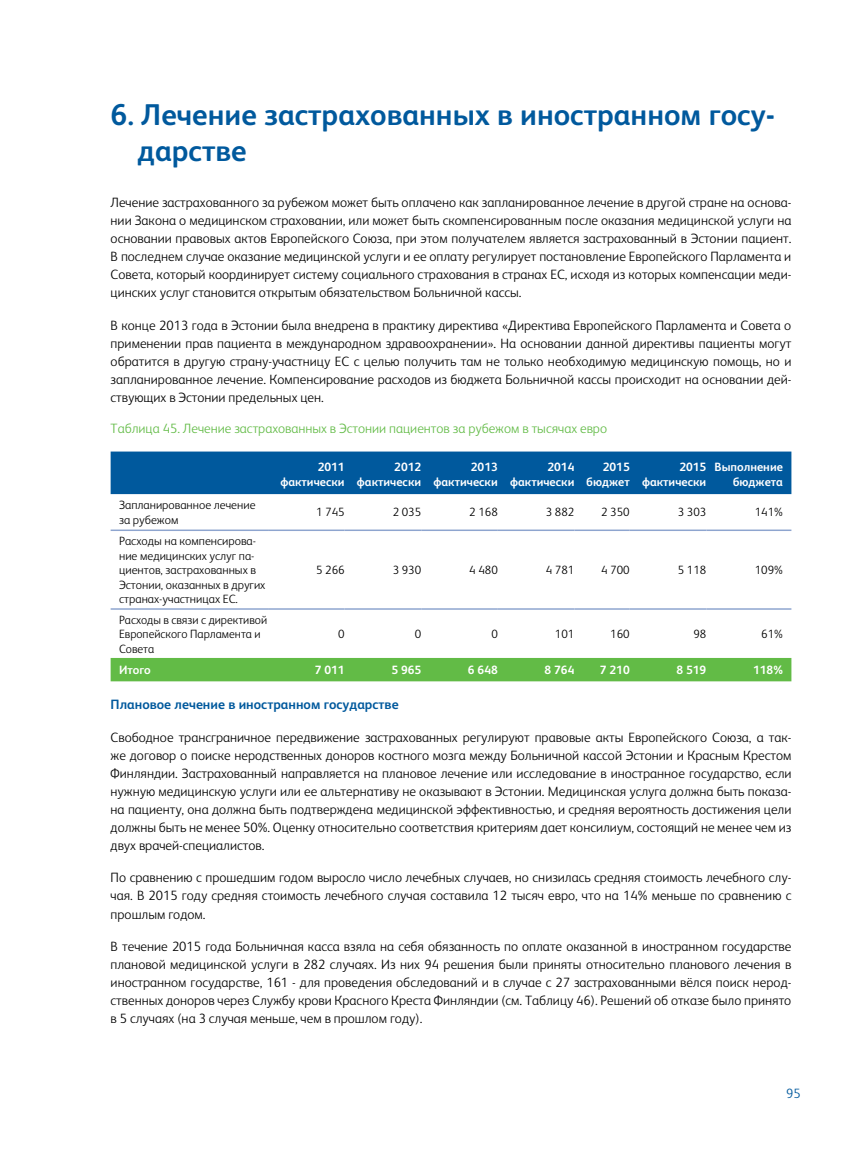
<style>
.page{position:relative;width:851px;height:1149px;background:#fff}
.page>*{position:absolute;margin:0;border:0;box-sizing:border-box;transform-origin:0 0}
.t1{font:700 30px/36px "FS Albert Pro";color:#00599d}
.t2{font:300 13.5px/18px "FS Albert Pro";color:#000;text-align:justify}
.t3{font:300 13.5px "FS Albert Pro";color:#62bb46}
.t4{font:700 13.5px "FS Albert Pro";color:#00599d}
.t5{font:300 13.5px "FS Albert Pro";color:#00599d}
.t6{font:300 12px/14.4px "FS Albert Pro";color:#000}
.t7{font:700 12px/14.4px "FS Albert Pro";color:#fff;text-align:right}
</style>
<div class="page">
<div style="left:111px;top:451px;width:680px;height:43px;background:#00599d"></div>
<div style="left:111px;top:658px;width:680px;height:23px;background:#62bb46"></div>
<hr style="left:111px;top:529px;width:157px;height:2px;background:#8ea5cf">
<hr style="left:268px;top:529px;width:76px;height:2px;background:#8ea5cf">
<hr style="left:344px;top:529px;width:77px;height:2px;background:#8ea5cf">
<hr style="left:421px;top:529px;width:76px;height:2px;background:#8ea5cf">
<hr style="left:497px;top:529px;width:77px;height:2px;background:#8ea5cf">
<hr style="left:574px;top:529px;width:55px;height:2px;background:#8ea5cf">
<hr style="left:629px;top:529px;width:77px;height:2px;background:#8ea5cf">
<hr style="left:706px;top:529px;width:85px;height:2px;background:#8ea5cf">
<hr style="left:111px;top:608px;width:157px;height:1px;background:#8ea5cf">
<hr style="left:268px;top:608px;width:76px;height:1px;background:#8ea5cf">
<hr style="left:344px;top:608px;width:77px;height:1px;background:#8ea5cf">
<hr style="left:421px;top:608px;width:76px;height:1px;background:#8ea5cf">
<hr style="left:497px;top:608px;width:77px;height:1px;background:#8ea5cf">
<hr style="left:574px;top:608px;width:55px;height:1px;background:#8ea5cf">
<hr style="left:629px;top:608px;width:77px;height:1px;background:#8ea5cf">
<hr style="left:706px;top:608px;width:85px;height:1px;background:#8ea5cf">
<h1 class="t1" style="left:138px;top:95px;width:638px;text-indent:-27px">6. Лечение застрахованных в иностранном госу&shy;дарстве</h1>
<p class="t2" style="left:111px;top:192px;width:682px">Лечение застрахованного за рубежом может быть оплачено как запланированное лечение в другой стране на основа&shy;нии Закона о медицинском страховании, или может быть скомпенсированным после оказания медицинской услуги на основании правовых актов Европейского Союза, при этом получателем является застрахованный в Эстонии пациент.<br>В последнем случае оказание медицинской услуги и ее оплату регулирует постановление Европейского Парламента и Совета, который координирует систему социального страхования в странах ЕС, исходя из которых компенсации меди&shy;цинских услуг становится открытым обязательством Больничной кассы.</p>
<p class="t2" style="left:111px;top:315px;width:682px">В конце 2013 года в Эстонии была внедрена в практику директива «Директива Европейского Парламента и Совета о применении прав пациента в международном здравоохранении». На основании данной директивы пациенты могут обратится в другую страну-участницу ЕС с целью получить там не только необходимую медицинскую помощь, но и запланированное лечение. Компенсирование расходов из бюджета Больничной кассы происходит на основании дей&shy;ствующих в Эстонии предельных цен.</p>
<p class="t3" style="left:111px;top:418px;width:498px">Таблица 45. Лечение застрахованных в Эстонии пациентов за рубежом в тысячах евро</p>
<p class="t7" style="left:280px;top:459px;width:66px">2011 фактически</p>
<p class="t7" style="left:357px;top:459px;width:66px">2012 фактически</p>
<p class="t7" style="left:433px;top:459px;width:66px">2013 фактически</p>
<p class="t7" style="left:510px;top:459px;width:66px">2014 фактически</p>
<p class="t7" style="left:586px;top:459px;width:45px">2015 бюджет</p>
<p class="t7" style="left:642px;top:459px;width:66px">2015 фактически</p>
<p class="t7" style="left:714px;top:459px;width:70px">Выполнение бюджета</p>
<p class="t6" style="left:119px;top:497px;width:138px">Запланированное лечение за рубежом</p>
<p class="t6" style="left:316px;top:504px;width:30px">1 745</p>
<p class="t6" style="left:392px;top:504px;width:30px">2 035</p>
<p class="t6" style="left:469px;top:504px;width:30px">2 168</p>
<p class="t6" style="left:545px;top:504px;width:30px">3 882</p>
<p class="t6" style="left:601px;top:504px;width:30px">2 350</p>
<p class="t6" style="left:677px;top:504px;width:30px">3 303</p>
<p class="t6" style="left:754px;top:504px;width:30px">141%</p>
<p class="t6" style="left:119px;top:533px;width:148px">Расходы на компенсирова&shy;ние медицинских услуг па&shy;циентов, застрахованных в<br>Эстонии, оказанных в других странах-участницах ЕС.</p>
<p class="t6" style="left:316px;top:562px;width:30px">5 266</p>
<p class="t6" style="left:392px;top:562px;width:30px">3 930</p>
<p class="t6" style="left:469px;top:562px;width:30px">4 480</p>
<p class="t6" style="left:545px;top:562px;width:30px">4 781</p>
<p class="t6" style="left:601px;top:562px;width:30px">4 700</p>
<p class="t6" style="left:677px;top:562px;width:30px">5 118</p>
<p class="t6" style="left:754px;top:562px;width:30px">109%</p>
<p class="t6" style="left:119px;top:611px;width:149px">Расходы в связи с директивой<br>Европейского Парламента и<br>Совета</p>
<p class="t6" style="left:338px;top:626px;width:8px">0</p>
<p class="t6" style="left:414px;top:626px;width:8px">0</p>
<p class="t6" style="left:491px;top:626px;width:8px">0</p>
<p class="t6" style="left:555px;top:626px;width:21px">101</p>
<p class="t6" style="left:610px;top:626px;width:21px">160</p>
<p class="t6" style="left:693px;top:626px;width:14px">98</p>
<p class="t6" style="left:761px;top:626px;width:23px">61%</p>
<p class="t7" style="left:119px;top:662px;width:33px">Итого</p>
<p class="t7" style="left:315px;top:662px;width:31px">7 011</p>
<p class="t7" style="left:391px;top:662px;width:31px">5 965</p>
<p class="t7" style="left:468px;top:662px;width:31px">6 648</p>
<p class="t7" style="left:544px;top:662px;width:31px">8 764</p>
<p class="t7" style="left:599px;top:662px;width:31px">7 210</p>
<p class="t7" style="left:676px;top:662px;width:31px">8 519</p>
<p class="t7" style="left:753px;top:662px;width:31px">118%</p>
<p class="t4" style="left:111px;top:694px;width:289px">Плановое лечение в иностранном государстве</p>
<p class="t2" style="left:111px;top:726px;width:682px">Свободное трансграничное передвижение застрахованных регулируют правовые акты Европейского Союза, а так&shy;же договор о поиске неродственных доноров костного мозга между Больничной кассой Эстонии и Красным Крестом Финляндии. Застрахованный направляется на плановое лечение или исследование в иностранное государство, если нужную медицинскую услуги или ее альтернативу не оказывают в Эстонии. Медицинская услуга должна быть показа&shy;на пациенту, она должна быть подтверждена медицинской эффективностью, и средняя вероятность достижения цели должны быть не менее 50%. Оценку относительно соответствия критериям дает консилиум, состоящий не менее чем из двух врачей-специалистов.</p>
<p class="t2" style="left:111px;top:867px;width:682px">По сравнению с прошедшим годом выросло число лечебных случаев, но снизилась средняя стоимость лечебного слу&shy;чая. В 2015 году средняя стоимость лечебного случая составила 12 тысяч евро, что на 14% меньше по сравнению с прошлым годом.</p>
<p class="t2" style="left:111px;top:936px;width:682px">В течение 2015 года Больничная касса взяла на себя обязанность по оплате оказанной в иностранном государстве плановой медицинской услуги в 282 случаях. Из них 94 решения были приняты относительно планового лечения в иностранном государстве, 161 - для проведения обследований и в случае с 27 застрахованными вёлся поиск нерод&shy;ственных доноров через Службу крови Красного Креста Финляндии (см. Таблицу 46). Решений об отказе было принято в 5 случаях (на 3 случая меньше, чем в прошлом году).</p>
<p class="t5" style="left:785px;top:1083px;width:16px">95</p>
</div>
